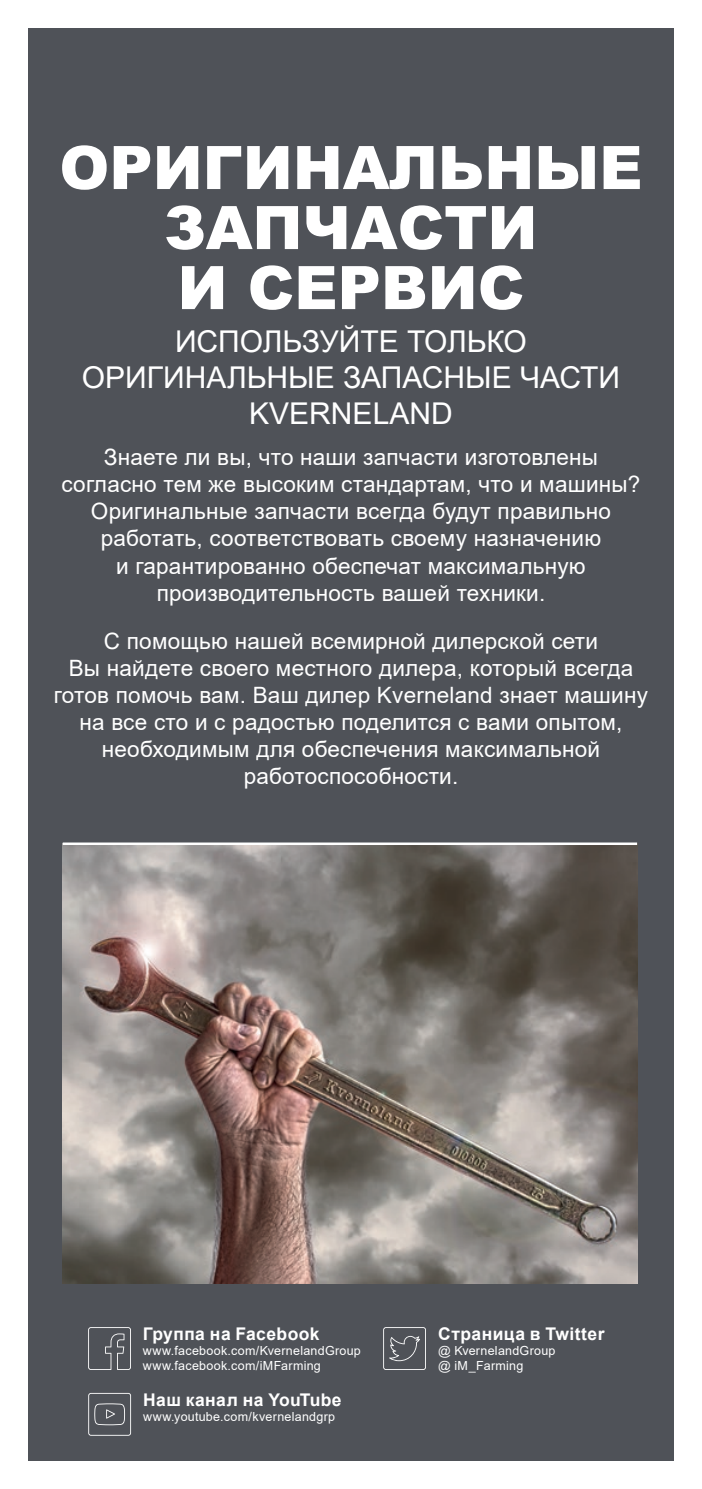
<style>
.page{position:relative;width:702px;height:1489px;background:#fff}
.page>*{position:absolute;margin:0;border:0;box-sizing:border-box;transform-origin:0 0}
.t1{font:900 60px/60px "Arial";color:#fff;text-align:center}
.t2{font:30px/36px "Arial";color:#fff;text-align:center}
.t3{font:22.5px/27px "Arial";letter-spacing:.01em;color:#fff;text-align:center}
.Body_text{font:700 17.5px "Arial";letter-spacing:.025em;color:#fff}
.Body_text-2{font:12.5px "Arial";letter-spacing:.02em;color:#fff}
</style>
<div class="page">
<div style="left:28px;top:28px;width:645px;height:1432px;background:#4f5258"></div>
<img style="left:63px;top:845px;width:574px;height:438px">
<svg style="left:383px;top:1327px;width:43px;height:42px"></svg>
<svg style="left:88px;top:1392px;width:43px;height:43px"></svg>
<svg style="left:88px;top:1327px;width:43px;height:42px"></svg>
<hr style="left:63px;top:842px;width:574px;height:3px;background:#fff">
<p class="t1" style="left:59px;top:136px;width:584px">ОРИГИНАЛЬНЫЕ<br>ЗАПЧАСТИ<br>И СЕРВИС</p>
<p class="t2" style="left:82px;top:323px;width:539px">ИСПОЛЬЗУЙТЕ ТОЛЬКО<br>ОРИГИНАЛЬНЫЕ ЗАПАСНЫЕ ЧАСТИ<br>KVERNELAND</p>
<p class="t3" style="left:62px;top:444px;width:580px">Знаете ли вы, что наши запчасти изготовлены согласно тем же высоким стандартам, что и машины?<br>Оригинальные запчасти всегда будут правильно работать, соответствовать своему назначению<br>и гарантированно обеспечат максимальную производительность вашей техники.</p>
<p class="t3" style="left:54px;top:627px;width:595px">С помощью нашей всемирной дилерской сети<br>Вы найдете своего местного дилера, который всегда готов помочь вам. Ваш дилер Kverneland знает машину на все сто и с радостью поделится с вами опытом, необходимым для обеспечения максимальной работоспособности.</p>
<p class="Body_text" style="left:143px;top:1321px;width:178px">Группа на Facebook</p>
<p class="Body_text-2" style="left:143px;top:1341px;width:220px">www.facebook.com/KvernelandGroup</p>
<p class="Body_text-2" style="left:143px;top:1356px;width:180px">www.facebook.com/iMFarming</p>
<p class="Body_text" style="left:143px;top:1386px;width:200px">Наш канал на YouTube</p>
<p class="Body_text-2" style="left:143px;top:1407px;width:194px">www.youtube.com/kvernelandgrp</p>
<p class="Body_text" style="left:438px;top:1321px;width:168px">Страница в Twitter</p>
<p class="Body_text-2" style="left:438px;top:1341px;width:119px">@ KvernelandGroup</p>
<p class="Body_text-2" style="left:438px;top:1356px;width:87px">@ iM_Farming</p>
</div>
